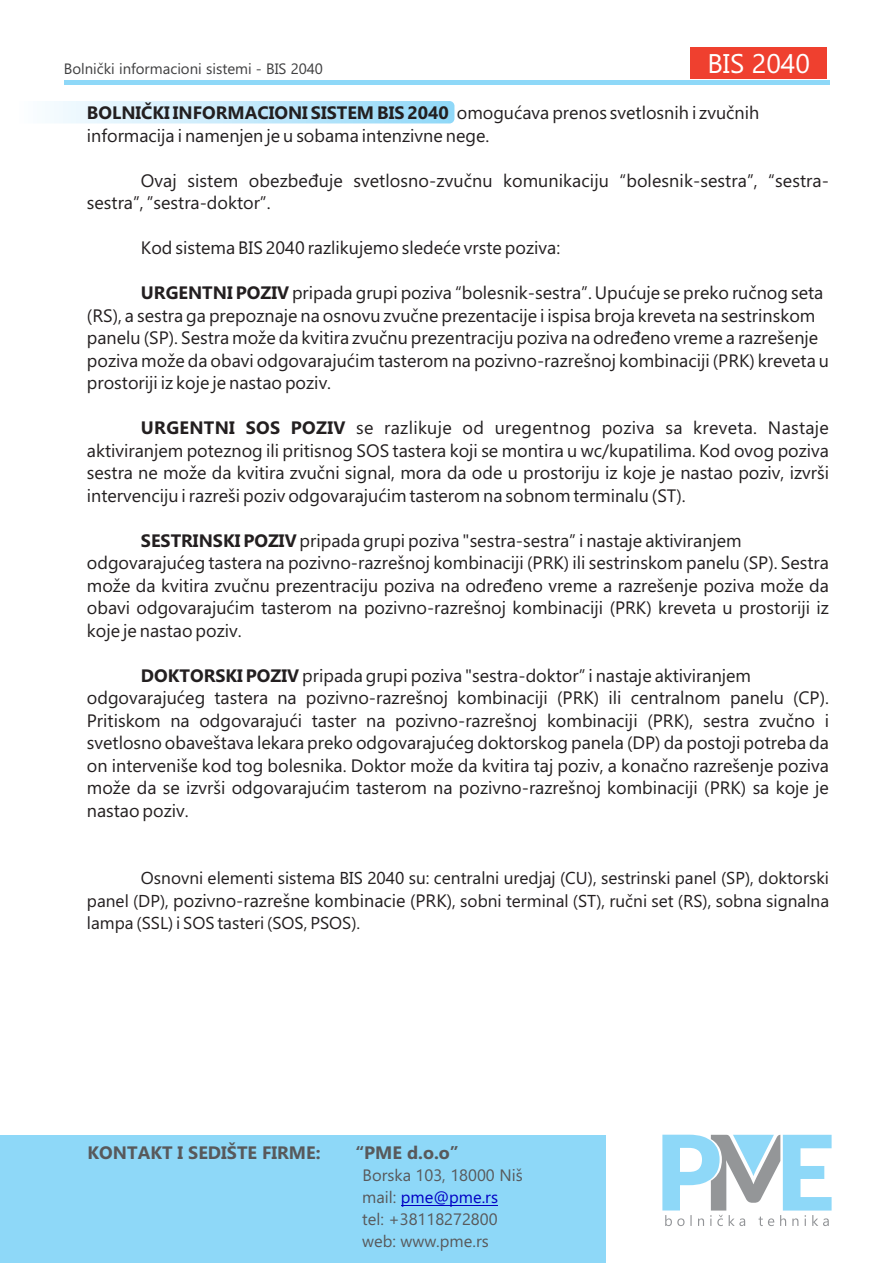
<style>
.page{position:relative;width:893px;height:1263px;background:#fff}
.page>*{position:absolute;margin:0;border:0;box-sizing:border-box;transform-origin:0 0}
.t1{font:27px "Ebrima";color:#fff}
.t2{font:18px/22.5px "Ebrima";color:#231f20}
.t3{font:700 18px "Ebrima";color:#231f20}
.t4{font:700 18px "Ebrima";color:#58595b}
.t5{font:17.25px/22.5px "Ebrima";color:#231f20;text-align:justify}
.t6{font:16.5px "Ebrima";color:#58595b}
.t7{font:16.5px "Ebrima";color:#0000c4}
.t8{font:15px "Ebrima";color:#404041}
.s1{font-weight:400}
.s2{font-weight:700}
.s3{font-size:18px}
.s4{color:#58595b}
</style>
<div class="page">
<svg style="left:50px;top:101px;width:404px;height:22px;background:#c2e9fb"></svg>
<div style="left:0;top:1135px;width:605px;height:127px;background:#8ed8f8"></div>
<hr style="left:401px;top:1205px;width:48px;height:1px;background:#0000c4">
<hr style="left:449px;top:1205px;width:33px;height:1px;background:#0000c4">
<svg style="left:482px;top:1205px;width:16px;height:1px"></svg>
<svg style="left:662px;top:1135px;width:170px;height:91px"></svg>
<hr style="left:64px;top:81px;width:765px;height:4px;background:#8ed8f8">
<div style="left:690px;top:47px;width:137px;height:32px;background:#ef402f"></div>
<p class="t8" style="left:64px;top:63px;width:261px">Bolnički informacioni sistemi - BIS 2040</p>
<h1 class="t1" style="left:707px;top:53px;width:104px">BIS 2040</h1>
<p class="t3" style="left:87px;top:106px;width:674px">BOLNIČKI INFORMACIONI SISTEM BIS 2040 <span class="s1">omogućava prenos svetlosnih i zvučnih</span></p>
<p class="t2" style="left:87px;top:126px;width:404px">informacija i namenjen je u sobama intenzivne nege.</p>
<p class="t2" style="left:87px;top:171px;width:744px;text-indent:54px">Ovaj sistem obezbeđuje svetlosno-zvučnu komunikaciju “bolesnik-sestra”, “sestra&shy;sestra”, ”sestra-doktor”.</p>
<p class="t2" style="left:141px;top:238px;width:421px">Kod sistema BIS 2040 razlikujemo sledeće vrste poziva:</p>
<p class="t2" style="left:87px;top:283px;width:738px;text-indent:54px"><span class="s2">URGENTNI POZIV</span> pripada grupi poziva “bolesnik-sestra”. Upućuje se preko ručnog seta (RS), a sestra ga prepoznaje na osnovu zvučne prezentacije i ispisa broja kreveta na sestrinskom</p>
<p class="t2" style="left:87px;top:328px;width:733px">panelu (SP). Sestra može da kvitira zvučnu prezentraciju poziva na određeno vreme a razrešenje</p>
<p class="t2" style="left:87px;top:351px;width:744px">poziva može da obavi odgovarajućim tasterom na pozivno-razrešnoj kombinaciji (PRK) kreveta u prostoriji iz koje je nastao poziv.</p>
<p class="t2" style="left:87px;top:418px;width:744px;text-align:justify;text-indent:54px"><span class="s2">URGENTNI SOS POZIV</span> se razlikuje od uregentnog poziva sa kreveta. Nastaje aktiviranjem poteznog ili pritisnog SOS tastera koji se montira u wc/kupatilima. Kod ovog poziva sestra ne može da kvitira zvučni signal, mora da ode u prostoriju iz koje je nastao poziv, izvrši intervenciju i razreši poziv odgovarajućim tasterom na sobnom terminalu (ST).</p>
<p class="t2" style="left:141px;top:531px;width:602px"><span class="s2">SESTRINSKI POZIV</span> pripada grupi poziva "sestra-sestra” i nastaje aktiviranjem</p>
<p class="t2" style="left:87px;top:553px;width:744px;text-align:justify">odgovarajućeg tastera na pozivno-razrešnoj kombinaciji (PRK) ili sestrinskom panelu (SP). Sestra može da kvitira zvučnu prezentraciju poziva na određeno vreme a razrešenje poziva može da obavi odgovarajućim tasterom na pozivno-razrešnoj kombinaciji (PRK) kreveta u prostoriji iz koje je nastao poziv.</p>
<p class="t2" style="left:87px;top:666px;width:744px;text-indent:54px"><span class="s2">DOKTORSKI POZIV</span> pripada grupi poziva "sestra-doktor” i nastaje aktiviranjem odgovarajućeg tastera na pozivno-razrešnoj kombinaciji (PRK) ili centralnom panelu (CP).<br>Pritiskom na odgovarajući taster na pozivno-razrešnoj kombinaciji (PRK), sestra zvučno i svetlosno obaveštava lekara preko odgovarajućeg doktorskog panela (DP) da postoji potreba da on interveniše kod tog bolesnika. Doktor može da kvitira taj poziv, a konačno razrešenje poziva može da se izvrši odgovarajućim tasterom na pozivno-razrešnoj kombinaciji (PRK) sa koje je nastao poziv.</p>
<p class="t5" style="left:87px;top:869px;width:744px;text-indent:54px">Osnovni elementi sistema BIS 2040 su: centralni uredjaj (CU), sestrinski panel (SP), doktorski panel (DP), <span class="s3">pozivno-razrešne kombinacie (PRK)</span>, sobni terminal (ST), ručni set (RS), sobna signalna lampa (SSL) i SOS tasteri (SOS, PSOS).</p>
<p class="t4" style="left:88px;top:1146px;width:234px">KONTAKT I SEDIŠTE FIRME:</p>
<p class="t4" style="left:355px;top:1146px;width:105px">“PME d.o.o”</p>
<p class="t6" style="left:363px;top:1169px;width:162px">Borska 103, 18000 Niš</p>
<p class="t7" style="left:362px;top:1191px;width:137px"><span class="s4">mail:</span> pme@pme.rs</p>
<p class="t6" style="left:362px;top:1213px;width:137px">tel: +38118272800</p>
<p class="t6" style="left:362px;top:1235px;width:128px">web: www.pme.rs</p>
</div>
